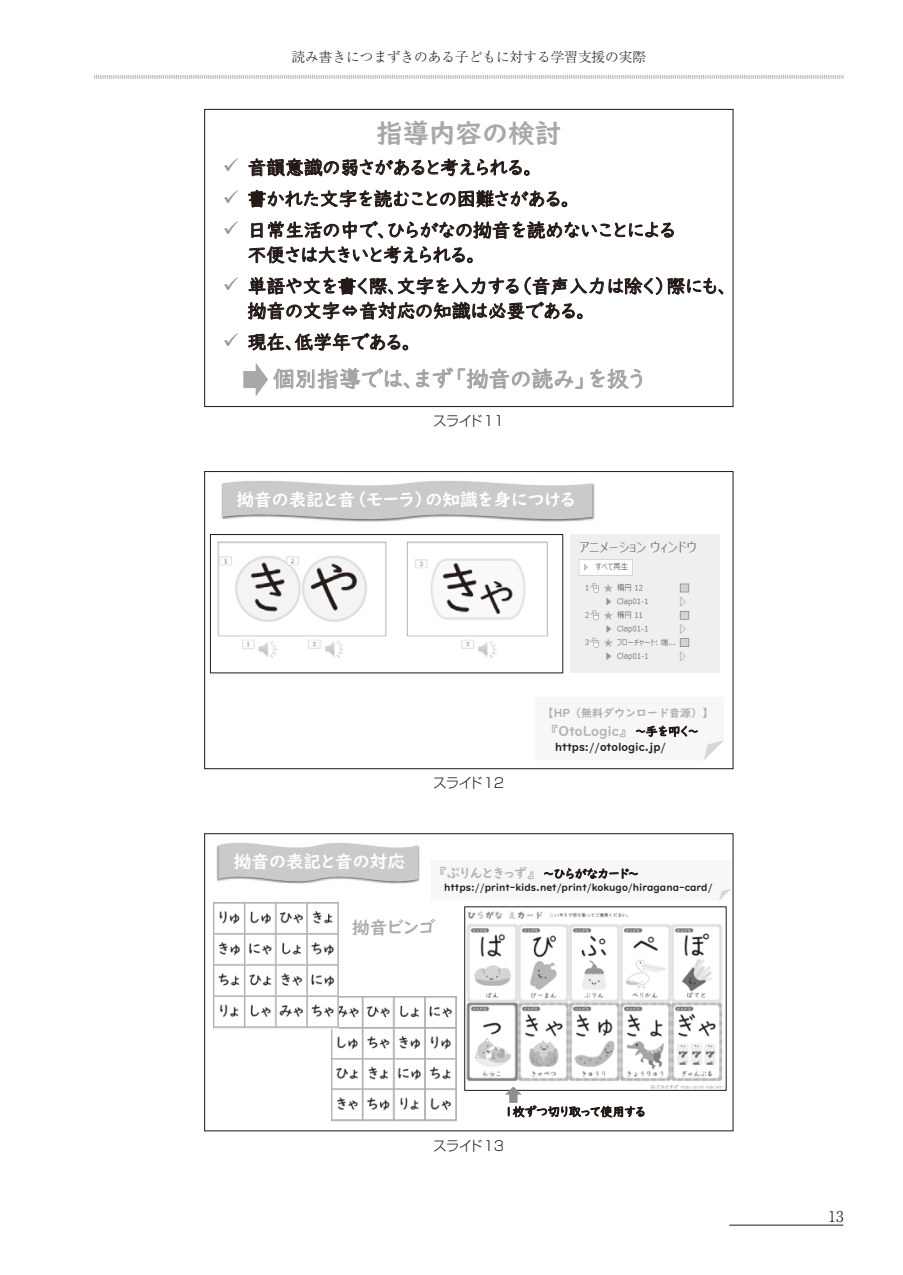
<style>
.page{position:relative;width:903px;height:1275px;background:#fff}
.page>*{position:absolute;margin:0;border:0;box-sizing:border-box;transform-origin:0 0}
.t1{font:26.43px "UD Digi Kyokasho NP B";color:#a8a8a9}
.t2{font:22.05px "UD Digi Kyokasho NK R";color:#a4a4a5}
.t3{font:18.72px/24.7px "UD Digi Kyokasho NK R";color:#231916}
.t4{font:17.68px "UD Digi Kyokasho NK B";color:#fff}
.t5{font:17.68px "UD Digi Kyokasho NK B";color:#adadae}
.t6{font:300 14.88px "Ryumin Pro";color:#221815}
.t7{font:300 13.65px "Ryumin Pro";color:#221815}
.t8{font:300 13.65px "Shin Go Pro";letter-spacing:-.055em;color:#221815}
.t9{font:13.12px "UD Digi Kyokasho NK B";color:#b3b3b4}
.t10{font:12.08px "UD Digi Kyokasho NK R";color:#231916}
.t11{font:11.03px "UD Digi Kyokasho NP B";color:#231916}
.t12{font:11.03px "UD Digi Kyokasho NP B";color:#acadad}
.t13{font:9.97px "UD Digi Kyokasho NP B";color:#231916}
.s1{color:#949595}
.s2{font-family:"UD Digi Kyokasho NK R";font-size:12.08px;color:#231916}
</style>
<div class="page">
<hr style="left:729px;top:1225px;width:114px;height:1px;background:#221815">
<svg style="left:94px;top:75px;width:750px;height:4px"></svg>
<svg style="left:243px;top:363px;width:25px;height:34px"></svg>
<div style="left:204px;top:109px;width:529px;height:298px;border:1px solid #221815"></div>
<img style="left:217px;top:541px;width:331px;height:117px">
<div style="left:210px;top:534px;width:353px;height:139px;border:1px solid #231916"></div>
<img style="left:570px;top:535px;width:150px;height:138px">
<svg style="left:223px;top:481px;width:370px;height:41px;background:#cdcdce"></svg>
<svg style="left:704px;top:740px;width:20px;height:20px"></svg>
<div style="left:204px;top:471px;width:529px;height:298px;border:1px solid #221815"></div>
<svg style="left:218px;top:843px;width:200px;height:41px;background:#cecdce"></svg>
<img style="left:331px;top:996px;width:125px;height:125px">
<img style="left:214px;top:903px;width:124px;height:125px">
<svg style="left:719px;top:888px;width:12px;height:13px"></svg>
<img style="left:466px;top:911px;width:258px;height:178px">
<div style="left:464px;top:907px;width:262px;height:184px;border:1px solid #231916"></div>
<svg style="left:505px;top:1086px;width:17px;height:17px"></svg>
<div style="left:204px;top:833px;width:529px;height:298px;border:1px solid #221815"></div>
<p class="t7" style="left:291px;top:46px;width:356px">読み書きにつまずきのある子どもに対する学習支援の実際</p>
<h1 class="t1" style="left:376px;top:118px;width:186px">指導内容の検討</h1>
<p class="t3" style="left:223px;top:155px;width:311px"><span class="s1">✓</span> 音韻意識の弱さがあると考えられる。</p>
<p class="t3" style="left:223px;top:187px;width:349px"><span class="s1">✓</span> 書かれた文字を読むことの困難さがある。</p>
<p class="t3" style="left:248px;top:218px;width:429px;text-indent:-25px"><span class="s1">✓</span> 日常生活の中で、ひらがなの拗音を読めないことによる不便さは大きいと考えられる。</p>
<p class="t3" style="left:248px;top:274px;width:481px;text-indent:-25px"><span class="s1">✓</span> 単語や文を書く際、文字を入力する（音声入力は除く）際にも、拗音の文字⇔音対応の知識は必要である。</p>
<p class="t3" style="left:223px;top:330px;width:190px"><span class="s1">✓</span> 現在、低学年である。</p>
<p class="t2" style="left:273px;top:366px;width:374px">個別指導では、まず「拗音の読み」を扱う</p>
<p class="t8" style="left:433px;top:410px;width:73px">スライド11</p>
<p class="t4" style="left:236px;top:489px;width:340px">拗音の表記と音（モーラ）の知識を身につける</p>
<p class="t4" style="left:234px;top:850px;width:173px">拗音の表記と音の対応</p>
<p class="t8" style="left:433px;top:772px;width:73px">スライド12</p>
<p class="t12" style="left:543px;top:707px;width:172px">【HP（無料ダウンロード音源）】</p>
<p class="t9" style="left:549px;top:723px;width:150px">『OtoLogic』 <span class="s2">～手を叩く～</span></p>
<p class="t11" style="left:555px;top:740px;width:113px">https://otologic.jp/</p>
<p class="t9" style="left:438px;top:866px;width:202px">『ぷりんときっず』 <span class="s2">～ひらがなカード～</span></p>
<p class="t13" style="left:444px;top:881px;width:270px">https://print-kids.net/print/kokugo/hiragana-card/</p>
<p class="t5" style="left:352px;top:917px;width:85px">拗音ビンゴ</p>
<p class="t10" style="left:505px;top:1105px;width:142px">１枚ずつ切り取って使用する</p>
<p class="t8" style="left:433px;top:1134px;width:73px">スライド13</p>
<p class="t6" style="left:828px;top:1205px;width:16px">13</p>
</div>
